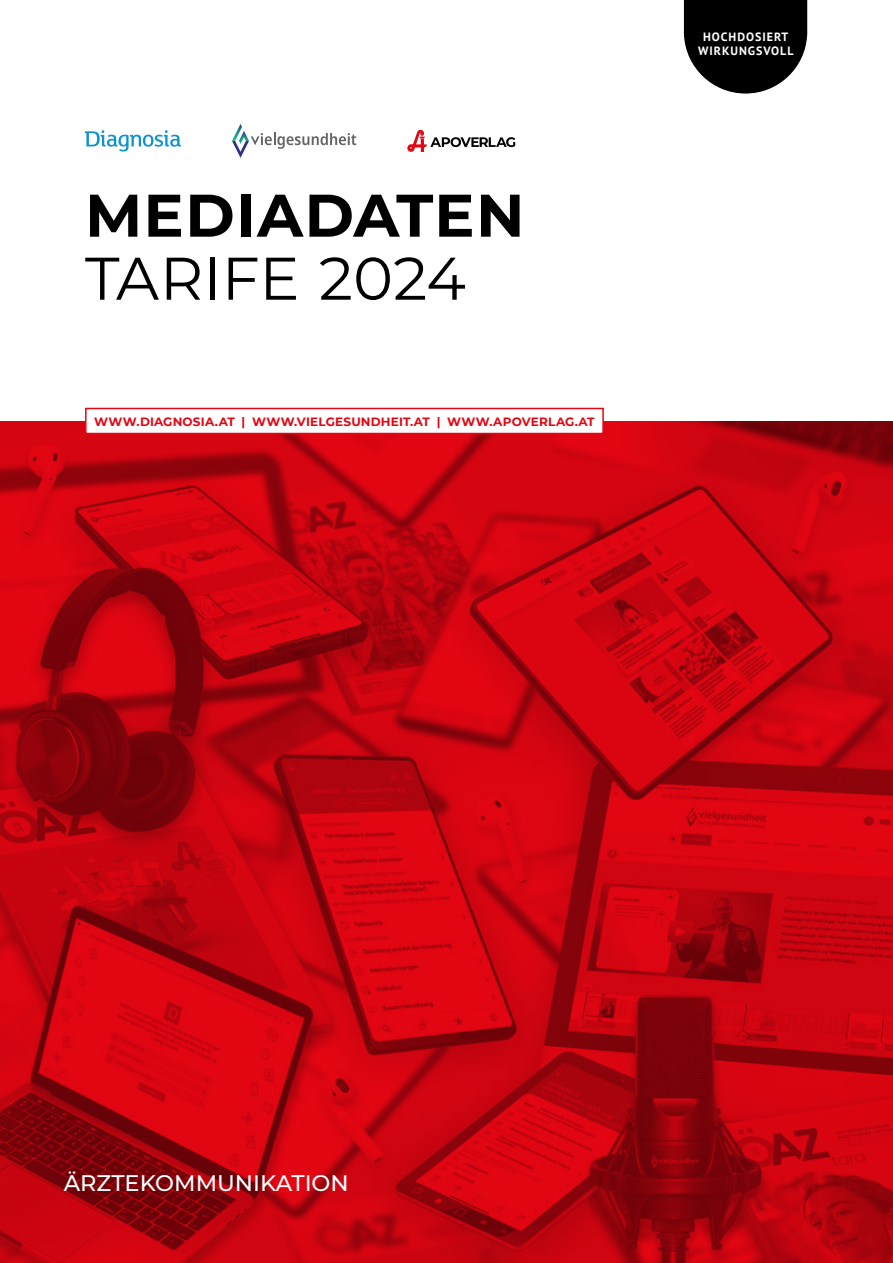
<style>
.page{position:relative;width:893px;height:1263px;background:#fff}
.page>*{position:absolute;margin:0;border:0;box-sizing:border-box;transform-origin:0 0}
.t1{font:700 60px "Montserrat";letter-spacing:.02em;color:#000}
.t2{font:60px "Montserrat";color:#000}
.t3{font:500 22.5px "Montserrat";color:#fff}
.t4{font:700 12px "Montserrat";letter-spacing:.015em;color:#e30613}
.t5{font:700 12px/14.4px "PT Sans";letter-spacing:.08em;color:#fff;text-align:center}
</style>
<div class="page">
<img style="left:0;top:421px;width:893px;height:842px">
<svg style="left:407px;top:130px;width:108px;height:22px"></svg>
<svg style="left:85px;top:130px;width:96px;height:22px"></svg>
<svg style="left:684px;top:0;width:123px;height:94px;background:#242424"></svg>
<div style="left:86px;top:408px;width:517px;height:25px;background:#fff"></div>
<div style="left:85px;top:408px;width:519px;height:26px;border:2px solid #e30613"></div>
<svg style="left:232px;top:124px;width:124px;height:34px"></svg>
<h1 class="t1" style="left:85px;top:172px;width:441px">MEDIADATEN</h1>
<h1 class="t2" style="left:85px;top:237px;width:382px">TARIFE 2024</h1>
<p class="t4" style="left:94px;top:413px;width:502px">WWW.DIAGNOSIA.AT | WWW.VIELGESUNDHEIT.AT | WWW.APOVERLAG.AT</p>
<p class="t5" style="left:698px;top:29px;width:97px">HOCHDOSIERT<br>WIRKUNGSVOLL</p>
<h2 class="t3" style="left:64px;top:1167px;width:287px">ÄRZTEKOMMUNIKATION</h2>
</div>
